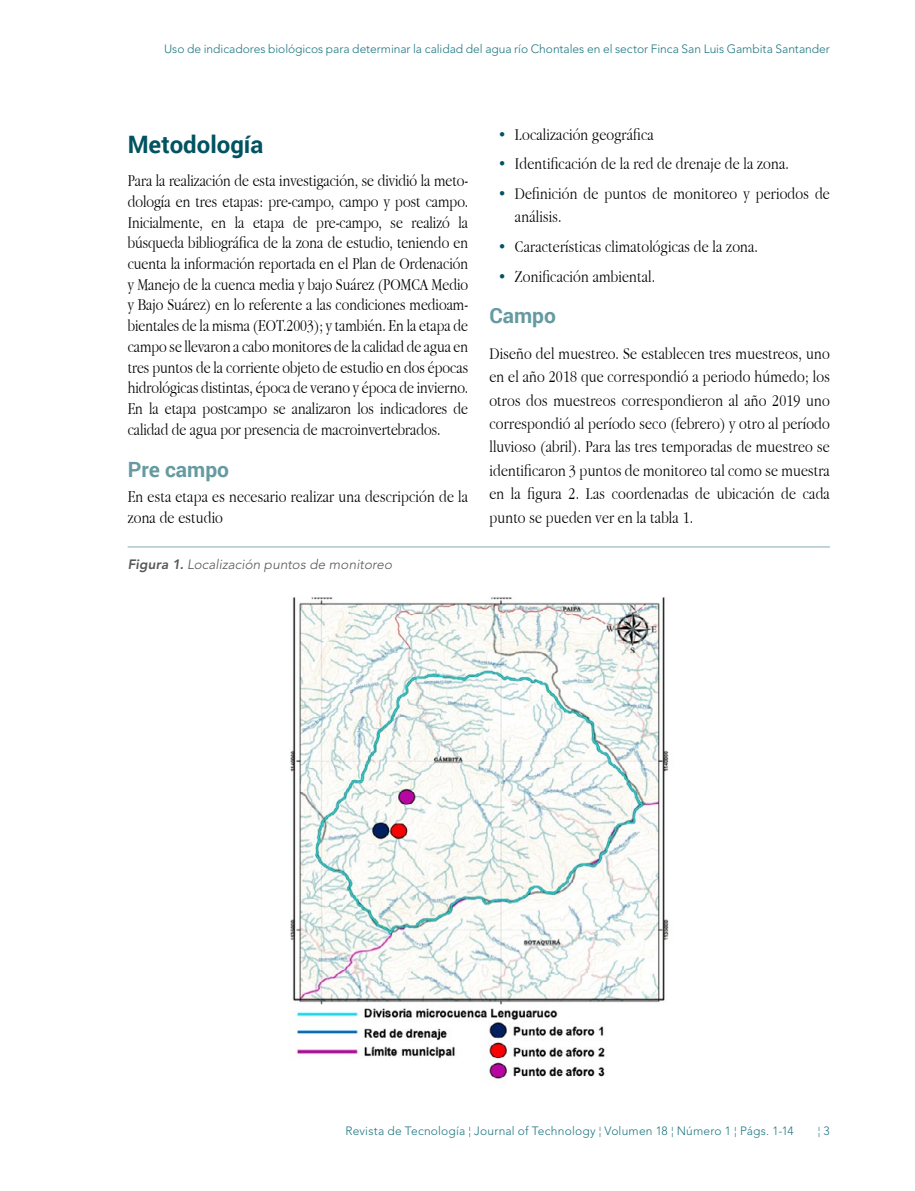
<style>
.page{position:relative;width:915px;height:1191px;background:#fff}
.page>*{position:absolute;margin:0;border:0;box-sizing:border-box;transform-origin:0 0}
.t1{font:700 24px "Roboto";color:#005360}
.t2{font:700 21px "Roboto";color:#659aa1}
.t3{font:300 17.25px/20.7px "Apple Garamond";letter-spacing:.01em;color:#000;text-align:justify}
.t4{font:italic 300 13.5px "Avenir LT Std";letter-spacing:.005em;color:#575756}
.t5{font:300 12px "Avenir LT Std";color:#207781}
.s1{font-weight:800}
.s2{font-family:"Humanist 521 BT";font-weight:700;font-size:15px;color:#005360}
</style>
<div class="page">
<img style="left:290px;top:597px;width:379px;height:484px">
<hr style="left:128px;top:546px;width:701px;height:1px;background:#81abb1">
<p class="t5" style="left:164px;top:42px;width:667px">Uso de indicadores biológicos para determinar la calidad del agua río Chontales en el sector Finca San Luis Gambita Santander</p>
<h1 class="t1" style="left:128px;top:127px;width:137px">Metodología</h1>
<p class="t3" style="left:128px;top:170px;width:342px">Para la realización de esta investigación, se dividió la meto&shy;dología en tres etapas: pre-campo, campo y post campo.<br>Inicialmente, en la etapa de pre-campo, se realizó la búsqueda bibliográfica de la zona de estudio, teniendo en cuenta la información reportada en el Plan de Ordenación y Manejo de la cuenca media y bajo Suárez (POMCA Medio y Bajo Suárez) en lo referente a las condiciones medioam&shy;bientales de la misma (EOT.2003); y también. En la etapa de campo se llevaron a cabo monitores de la calidad de agua en tres puntos de la corriente objeto de estudio en dos épocas hidrológicas distintas, época de verano y época de invierno.<br>En la etapa postcampo se analizaron los indicadores de calidad de agua por presencia de macroinvertebrados.</p>
<p class="t2" style="left:128px;top:454px;width:103px">Pre campo</p>
<p class="t3" style="left:128px;top:486px;width:342px">En esta etapa es necesario realizar una descripción de la zona de estudio</p>
<p class="t4" style="left:128px;top:556px;width:266px"><span class="s1">Figura 1.</span> Localización puntos de monitoreo</p>
<p class="t3" style="left:497px;top:123px;width:157px"><span class="s2">•</span> Localización geográfica</p>
<p class="t3" style="left:497px;top:153px;width:292px"><span class="s2">•</span> Identificación de la red de drenaje de la zona.</p>
<p class="t3" style="left:514px;top:182px;width:316px;line-height:23.4px;text-indent:-17px"><span class="s2">•</span> Definición de puntos de monitoreo y periodos de análisis.</p>
<p class="t3" style="left:497px;top:236px;width:261px"><span class="s2">•</span> Características climatológicas de la zona.</p>
<p class="t3" style="left:497px;top:266px;width:159px"><span class="s2">•</span> Zonificación ambiental.</p>
<p class="t2" style="left:489px;top:300px;width:68px">Campo</p>
<p class="t3" style="left:489px;top:341px;width:342px;line-height:23.4px">Diseño del muestreo. Se establecen tres muestreos, uno en el año 2018 que correspondió a periodo húmedo; los otros dos muestreos correspondieron al año 2019 uno correspondió al período seco (febrero) y otro al período lluvioso (abril). Para las tres temporadas de muestreo se identificaron 3 puntos de monitoreo tal como se muestra en la figura 2. Las coordenadas de ubicación de cada punto se pueden ver en la tabla 1.</p>
<p class="t5" style="left:345px;top:1123px;width:449px">Revista de Tecnología ¦ Journal of Technology ¦ Volumen 18 ¦ Número 1 ¦ Págs. 1-14</p>
<p class="t5" style="left:817px;top:1123px;width:14px">¦ 3</p>
</div>
